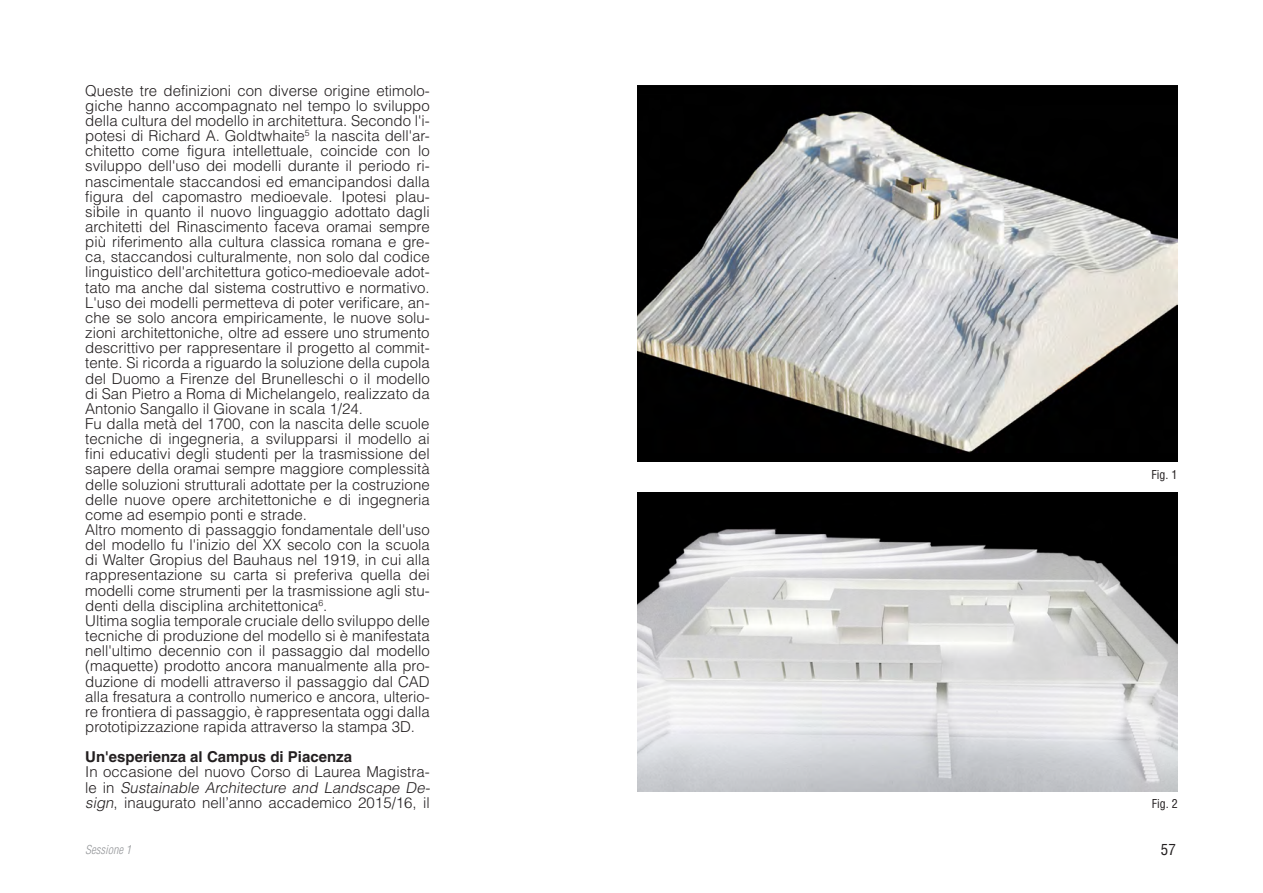
<style>
.page{position:relative;width:1263px;height:893px;background:#fff}
.page>*{position:absolute;margin:0;border:0;box-sizing:border-box;transform-origin:0 0}
.t1{font:300 15px/15.1px "Helvetica LT Std";color:#231f20;text-align:justify}
.t2{font:700 15px "Helvetica LT Std";color:#231f20}
.t3{font:condensed 15px "Helvetica LT Std";color:#231f20}
.t4{font:condensed 12px "Helvetica LT Std";color:#231f20}
.t5{font:italic 300 condensed 12px "Helvetica LT Std";color:#95979a}
.s1{font-style:italic}
</style>
<div class="page">
<img style="left:638px;top:85px;width:539px;height:377px">
<img style="left:638px;top:493px;width:539px;height:298px">
<p class="t1" style="left:85px;top:83px;width:346px">Queste tre definizioni con diverse origine etimolo&shy;giche hanno accompagnato nel tempo lo sviluppo della cultura del modello in architettura. Secondo l'i&shy;potesi di Richard A. Goldtwhaite<sup>5</sup> la nascita dell'ar&shy;chitetto come figura intellettuale, coincide con lo sviluppo dell'uso dei modelli durante il periodo ri&shy;nascimentale staccandosi ed emancipandosi dalla figura del capomastro medioevale. Ipotesi plau&shy;sibile in quanto il nuovo linguaggio adottato dagli architetti del Rinascimento faceva oramai sempre più riferimento alla cultura classica romana e gre&shy;ca, staccandosi culturalmente, non solo dal codice linguistico dell'architettura gotico-medioevale adot&shy;tato ma anche dal sistema costruttivo e normativo.<br>L'uso dei modelli permetteva di poter verificare, an&shy;che se solo ancora empiricamente, le nuove solu&shy;zioni architettoniche, oltre ad essere uno strumento descrittivo per rappresentare il progetto al commit&shy;tente. Si ricorda a riguardo la soluzione della cupola del Duomo a Firenze del Brunelleschi o il modello di San Pietro a Roma di Michelangelo, realizzato da Antonio Sangallo il Giovane in scala 1/24.</p>
<p class="t1" style="left:85px;top:416px;width:346px">Fu dalla metà del 1700, con la nascita delle scuole tecniche di ingegneria, a svilupparsi il modello ai fini educativi degli studenti per la trasmissione del sapere della oramai sempre maggiore complessità delle soluzioni strutturali adottate per la costruzione delle nuove opere architettoniche e di ingegneria come ad esempio ponti e strade.</p>
<p class="t1" style="left:85px;top:522px;width:346px">Altro momento di passaggio fondamentale dell'uso del modello fu l'inizio del XX secolo con la scuola di Walter Gropius del Bauhaus nel 1919, in cui alla rappresentazione su carta si preferiva quella dei modelli come strumenti per la trasmissione agli stu&shy;denti della disciplina architettonica<sup>6</sup>.</p>
<p class="t1" style="left:85px;top:613px;width:346px">Ultima soglia temporale cruciale dello sviluppo delle tecniche di produzione del modello si è manifestata nell'ultimo decennio con il passaggio dal modello (maquette) prodotto ancora manualmente alla pro&shy;duzione di modelli attraverso il passaggio dal CAD alla fresatura a controllo numerico e ancora, ulterio&shy;re frontiera di passaggio, è rappresentata oggi dalla prototipizzazione rapida attraverso la stampa 3D.</p>
<p class="t2" style="left:85px;top:748px;width:268px">Un'esperienza al Campus di Piacenza</p>
<p class="t1" style="left:85px;top:764px;width:349px;text-align:left">In occasione del nuovo Corso di Laurea Magistra&shy;l e i n <span class="s1">Sustainable Architecture and Landscape De&shy;sign</span>, inaugurato nell’anno accademico 2015/16, il</p>
<p class="t5" style="left:85px;top:842px;width:47px">Sessione 1</p>
<p class="t4" style="left:1152px;top:467px;width:27px">Fig. 1</p>
<p class="t4" style="left:1152px;top:796px;width:27px">Fig. 2</p>
<p class="t3" style="left:1161px;top:840px;width:16px">57</p>
</div>
